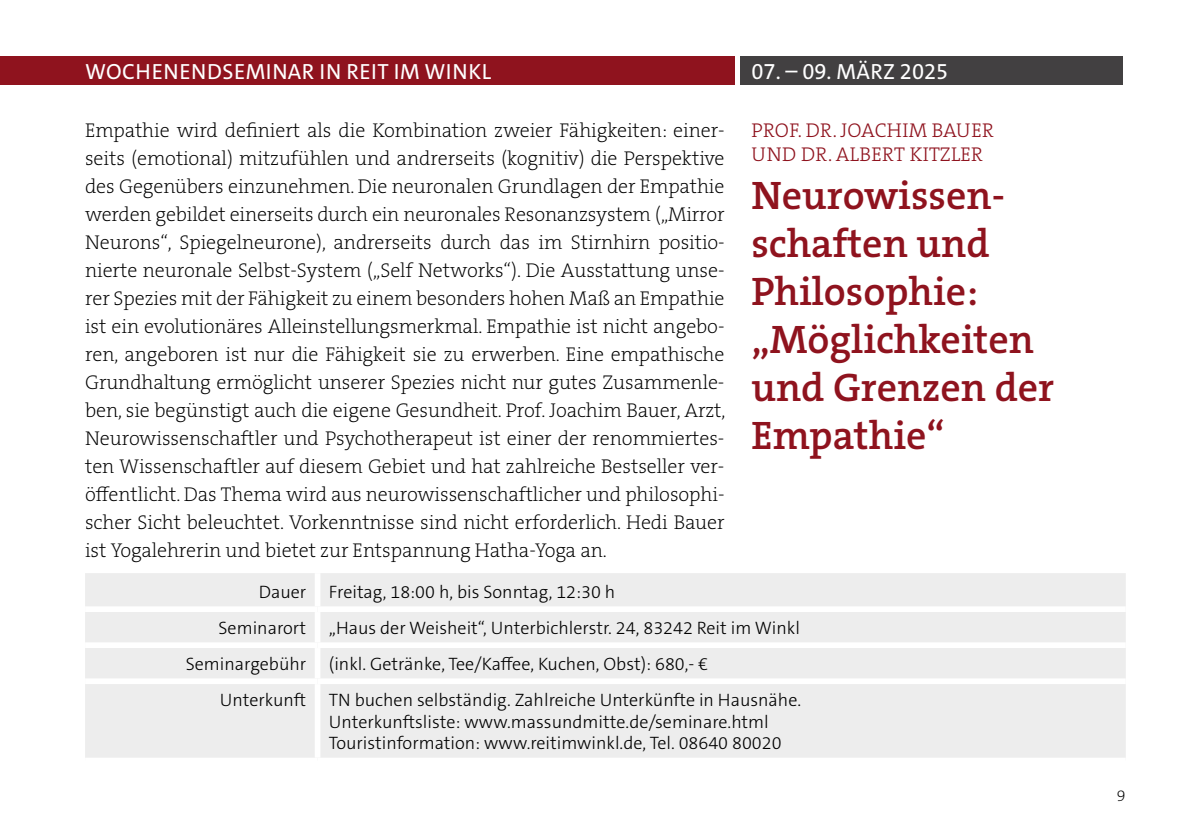
<style>
.page{position:relative;width:1191px;height:840px;background:#fff}
.page>*{position:absolute;margin:0;border:0;box-sizing:border-box;transform-origin:0 0}
.t1{font:600 40px/48px "The Serif B W6";color:#8f131e}
.t2{font:22px "The Sans C5";letter-spacing:.02em;color:#fff}
.t3{font:22px "The Sans C5";color:#fff}
.t4{font:200 20px/28px "The Serif B W2";letter-spacing:-.005em;color:#000;text-align:justify}
.t5{font:300 20px/24px "The Serif B W3";letter-spacing:.015em;color:#8f131e}
.t6{font:300 18px/21.6px "The Sans C5";color:#000}
.t7{font:200 16px "The Sans C5";color:#000}
</style>
<div class="page">
<div style="left:740px;top:57px;width:383px;height:28px;background:#424041"></div>
<div style="left:0;top:57px;width:734px;height:28px;background:#8f131e"></div>
<div style="left:85px;top:573px;width:1040px;height:184px;background:#ededed"></div>
<div style="left:315px;top:572px;width:5px;height:34px;background:#fff"></div>
<div style="left:85px;top:606px;width:232px;height:5px;background:#fff"></div>
<div style="left:317px;top:606px;width:808px;height:5px;background:#fff"></div>
<div style="left:315px;top:611px;width:5px;height:31px;background:#fff"></div>
<div style="left:85px;top:642px;width:232px;height:5px;background:#fff"></div>
<div style="left:317px;top:642px;width:808px;height:5px;background:#fff"></div>
<div style="left:315px;top:647px;width:5px;height:31px;background:#fff"></div>
<div style="left:85px;top:678px;width:232px;height:5px;background:#fff"></div>
<div style="left:317px;top:678px;width:808px;height:5px;background:#fff"></div>
<div style="left:315px;top:683px;width:5px;height:74px;background:#fff"></div>
<p class="t2" style="left:85px;top:57px;width:407px">WOCHENENDSEMINAR IN REIT IM WINKL</p>
<p class="t3" style="left:751px;top:57px;width:198px">07. – 09. MÄRZ 2025</p>
<p class="t4" style="left:85px;top:116px;width:642px">Empathie wird definiert als die Kombination zweier Fähigkeiten: einer&shy;seits (emotional) mitzufühlen und andrerseits (kognitiv) die Perspektive des Gegenübers einzunehmen. Die neuronalen Grundlagen der Empathie werden gebildet einerseits durch ein neuronales Resonanzsystem („Mirror Neurons“, Spiegelneurone), andrerseits durch das im Stirnhirn positio&shy;nierte neuronale Selbst-System („Self Networks“). Die Ausstattung unse&shy;rer Spezies mit der Fähigkeit zu einem besonders hohen Maß an Empathie ist ein evolutionäres Alleinstellungsmerkmal. Empathie ist nicht angebo&shy;ren, angeboren ist nur die Fähigkeit sie zu erwerben. Eine empathische Grundhaltung ermöglicht unserer Spezies nicht nur gutes Zusammenle&shy;ben, sie begünstigt auch die eigene Gesundheit. Prof. Joachim Bauer, Arzt, Neurowissenschaftler und Psychotherapeut ist einer der renommiertes&shy;ten Wissenschaftler auf diesem Gebiet und hat zahlreiche Bestseller ver&shy;öffentlicht. Das Thema wird aus neurowissenschaftlicher und philosophi&shy;scher Sicht beleuchtet. Vorkenntnisse sind nicht erforderlich. Hedi Bauer ist Yogalehrerin und bietet zur Entspannung Hatha-Yoga an.</p>
<p class="t5" style="left:751px;top:118px;width:244px">PROF. DR. JOACHIM BAUER<br>UND DR. ALBERT KITZLER</p>
<h1 class="t1" style="left:751px;top:171px;width:304px">Neurowissen&shy;schaften und<br>Philosophie: „Möglichkeiten und Grenzen der<br>Empathie“</h1>
<p class="t6" style="left:259px;top:580px;width:49px">Dauer</p>
<p class="t6" style="left:329px;top:580px;width:288px">Freitag, 18:00 h, bis Sonntag, 12:30 h</p>
<p class="t6" style="left:218px;top:616px;width:89px">Seminarort</p>
<p class="t6" style="left:329px;top:616px;width:472px">„Haus der Weisheit“, Unterbichlerstr. 24, 83242 Reit im Winkl</p>
<p class="t6" style="left:186px;top:652px;width:122px">Seminargebühr</p>
<p class="t6" style="left:329px;top:652px;width:381px">(inkl. Getränke, Tee/Kaffee, Kuchen, Obst): 680,- €</p>
<p class="t6" style="left:220px;top:688px;width:88px">Unterkunft</p>
<p class="t6" style="left:329px;top:688px;width:474px">TN buchen selbständig. Zahlreiche Unterkünfte in Hausnähe.<br>Unterkunftsliste: www.massundmitte.de/seminare.html<br>Touristinformation: www.reitimwinkl.de, Tel. 08640 80020</p>
<p class="t7" style="left:1117px;top:784px;width:10px">9</p>
</div>
